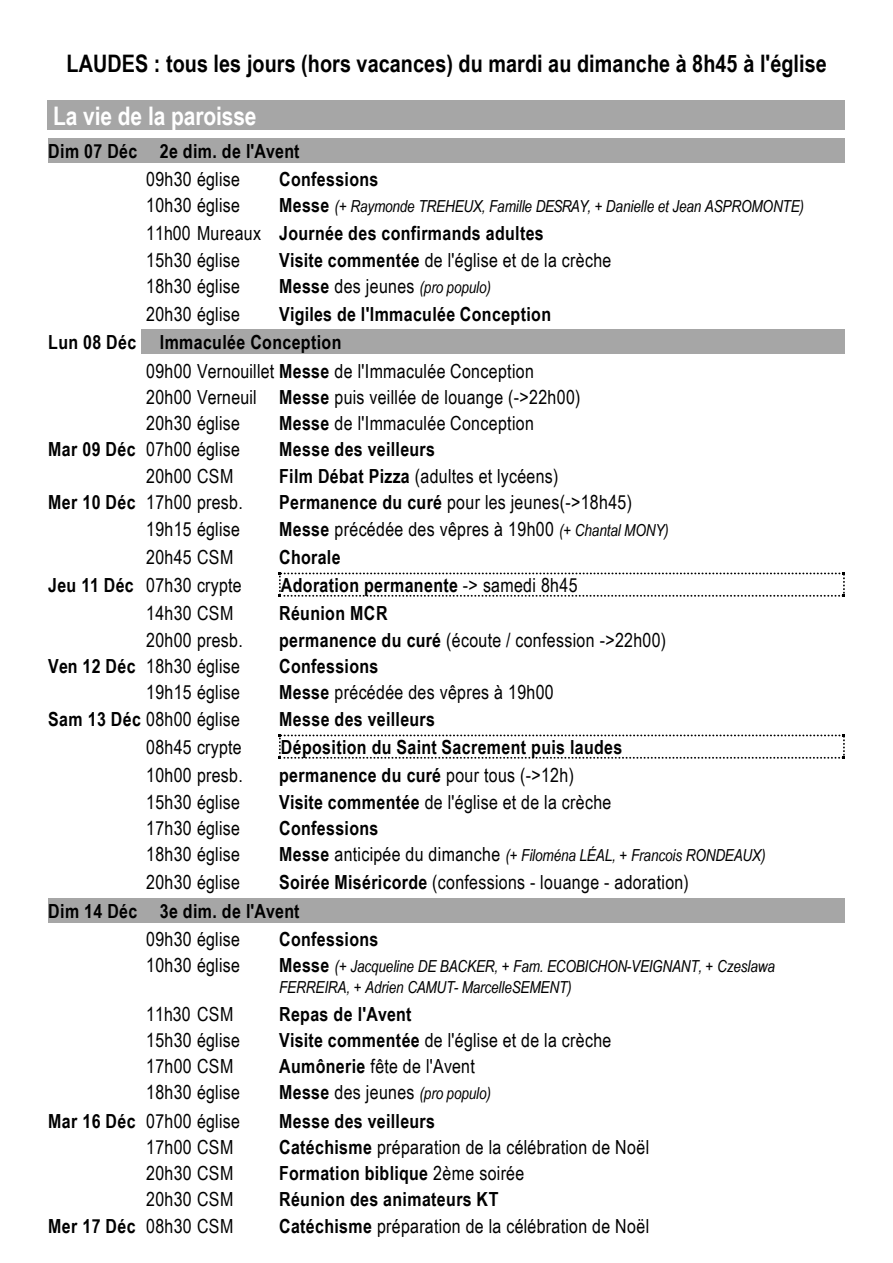
<style>
.page{position:relative;width:893px;height:1263px;background:#fff}
.page>*{position:absolute;margin:0;border:0;box-sizing:border-box;transform-origin:0 0}
.t1{font:700 25.5px "Arial Narrow";letter-spacing:-.005em;color:#fff}
.t2{font:700 24.15px "Arial Narrow";letter-spacing:.005em;color:#000}
.t3{font:19.5px/26.2px "Arial Narrow";letter-spacing:.015em;color:#000}
.t4{font:700 19.5px/26.7px "Arial Narrow";letter-spacing:.02em;color:#000}
.t5{font:italic 16.5px/20.1px "Arial Narrow";letter-spacing:-.01em;color:#000}
.s1{font-weight:700;font-style:normal;font-size:19.5px}
.s2{font-weight:400}
.s3{font-weight:700}
.s4{font-style:normal;font-size:19.5px}
.s5{font-style:italic;font-size:16.5px}
</style>
<div class="page">
<div style="left:48px;top:100px;width:797px;height:30px;background:#a6a6a6"></div>
<div style="left:48px;top:138px;width:93px;height:24px;background:#a6a6a6"></div>
<div style="left:141px;top:138px;width:704px;height:24px;background:#a6a6a6"></div>
<div style="left:141px;top:330px;width:704px;height:24px;background:#a6a6a6"></div>
<svg style="left:279px;top:572px;width:566px;height:25px"></svg>
<svg style="left:279px;top:734px;width:566px;height:25px"></svg>
<div style="left:48px;top:898px;width:93px;height:25px;background:#a6a6a6"></div>
<div style="left:141px;top:898px;width:704px;height:25px;background:#a6a6a6"></div>
<p class="t2" style="left:67px;top:54px;width:761px">LAUDES : tous les jours (hors vacances) du mardi au dimanche à 8h45 à l'église</p>
<h1 class="t1" style="left:53px;top:106px;width:205px">La vie de la paroisse</h1>
<p class="t4" style="left:48px;top:139px;width:253px">Dim 07 Déc 2e dim. de l'Avent</p>
<p class="t3" style="left:146px;top:168px;width:95px">09h30 église</p>
<p class="t4" style="left:279px;top:167px;width:101px">Confessions</p>
<p class="t3" style="left:146px;top:194px;width:95px">10h30 église</p>
<p class="t5" style="left:279px;top:198px;width:526px"><span class="s1">Messe</span> (+ Raymonde TREHEUX, Famille DESRAY, + Danielle et Jean ASPROMONTE)</p>
<p class="t4" style="left:146px;top:222px;width:399px"><span class="s2">11h00 Mureaux</span> Journée des confirmands adultes<br><span class="s2">15h30 église</span></p>
<p class="t3" style="left:279px;top:249px;width:334px"><span class="s3">Visite commentée</span> de l'église et de la crèche</p>
<p class="t3" style="left:146px;top:275px;width:95px">18h30 église</p>
<p class="t5" style="left:279px;top:279px;width:213px"><span class="s1">Messe</span> <span class="s4">des jeunes</span> (pro populo)</p>
<p class="t3" style="left:146px;top:303px;width:95px">20h30 église</p>
<p class="t4" style="left:279px;top:302px;width:273px">Vigiles de l'Immaculée Conception</p>
<p class="t4" style="left:48px;top:331px;width:295px">Lun 08 Déc Immaculée Conception</p>
<p class="t3" style="left:146px;top:359px;width:389px">09h00 Vernouillet <span class="s3">Messe</span> de l'Immaculée Conception</p>
<p class="t3" style="left:146px;top:386px;width:436px">20h00 Verneuil <span class="s3">Messe</span> puis veillée de louange (-&gt;22h00)<br>20h30 église</p>
<p class="t3" style="left:279px;top:412px;width:256px"><span class="s3">Messe</span> de l'Immaculée Conception</p>
<p class="t3" style="left:48px;top:438px;width:193px"><span class="s3">Mar 09 Déc</span> 07h00 église</p>
<p class="t4" style="left:279px;top:438px;width:157px">Messe des veilleurs</p>
<p class="t3" style="left:146px;top:465px;width:89px">20h00 CSM</p>
<p class="t3" style="left:279px;top:465px;width:281px"><span class="s3">Film Débat Pizza</span> (adultes et lycéens)</p>
<p class="t3" style="left:48px;top:491px;width:196px"><span class="s3">Mer 10 Déc</span> 17h00 presb.</p>
<p class="t3" style="left:279px;top:491px;width:354px"><span class="s3">Permanence du curé</span> pour les jeunes(-&gt;18h45)</p>
<p class="t3" style="left:146px;top:518px;width:95px">19h15 église</p>
<p class="t3" style="left:279px;top:518px;width:391px"><span class="s3">Messe</span> précédée des vêpres à 19h00 <span class="s5">(+ Chantal MONY)</span></p>
<p class="t3" style="left:146px;top:546px;width:89px">20h45 CSM</p>
<p class="t4" style="left:279px;top:545px;width:63px">Chorale</p>
<p class="t3" style="left:48px;top:574px;width:195px"><span class="s3">Jeu 11 Déc</span> 07h30 crypte</p>
<p class="t4" style="left:281px;top:574px;width:298px">Adoration permanente <span class="s2">-&gt; samedi 8h45</span></p>
<p class="t3" style="left:146px;top:602px;width:89px">14h30 CSM</p>
<p class="t4" style="left:279px;top:602px;width:110px">Réunion MCR</p>
<p class="t3" style="left:146px;top:628px;width:98px">20h00 presb.</p>
<p class="t3" style="left:279px;top:628px;width:388px"><span class="s3">permanence du curé</span> (écoute / confession -&gt;22h00)</p>
<p class="t3" style="left:48px;top:655px;width:193px"><span class="s3">Ven 12 Déc</span> 18h30 église</p>
<p class="t4" style="left:279px;top:655px;width:101px">Confessions</p>
<p class="t3" style="left:146px;top:681px;width:95px">19h15 église</p>
<p class="t3" style="left:279px;top:681px;width:276px"><span class="s3">Messe</span> précédée des vêpres à 19h00</p>
<p class="t3" style="left:48px;top:708px;width:193px"><span class="s3">Sam 13 Déc</span> 08h00 église</p>
<p class="t4" style="left:279px;top:707px;width:157px">Messe des veilleurs</p>
<p class="t3" style="left:146px;top:736px;width:97px">08h45 crypte</p>
<p class="t4" style="left:281px;top:736px;width:343px">Déposition du Saint Sacrement puis laudes</p>
<p class="t3" style="left:146px;top:764px;width:98px">10h00 presb.</p>
<p class="t4" style="left:279px;top:764px;width:296px">permanence du curé <span class="s2">pour tous (-&gt;12h)</span></p>
<p class="t3" style="left:146px;top:790px;width:95px">15h30 église</p>
<p class="t3" style="left:279px;top:790px;width:334px"><span class="s3">Visite commentée</span> de l'église et de la crèche</p>
<p class="t3" style="left:146px;top:817px;width:95px">17h30 église</p>
<p class="t4" style="left:279px;top:817px;width:101px">Confessions</p>
<p class="t3" style="left:146px;top:843px;width:95px">18h30 église</p>
<p class="t5" style="left:279px;top:847px;width:488px"><span class="s1">Messe</span> <span class="s4">anticipée du dimanche</span> (+ Filoména LÉAL, + Francois RONDEAUX)</p>
<p class="t3" style="left:146px;top:871px;width:95px">20h30 église</p>
<p class="t4" style="left:48px;top:870px;width:642px;line-height:28.5px;text-indent:231px">Soirée Miséricorde <span class="s2">(confessions - louange - adoration)<br></span>Dim 14 Déc 3e dim. de l'Avent</p>
<p class="t3" style="left:146px;top:928px;width:95px">09h30 église</p>
<p class="t4" style="left:279px;top:928px;width:101px">Confessions</p>
<p class="t3" style="left:146px;top:954px;width:95px">10h30 église</p>
<p class="t5" style="left:279px;top:958px;width:497px"><span class="s1">Messe</span> (+ Jacqueline DE BACKER, + Fam. ECOBICHON-VEIGNANT, + Czeslawa<br>FERREIRA, + Adrien CAMUT- MarcelleSEMENT)</p>
<p class="t3" style="left:146px;top:1002px;width:89px">11h30 CSM</p>
<p class="t4" style="left:279px;top:1002px;width:134px">Repas de l'Avent</p>
<p class="t3" style="left:146px;top:1029px;width:95px">15h30 église</p>
<p class="t3" style="left:279px;top:1029px;width:334px"><span class="s3">Visite commentée</span> de l'église et de la crèche</p>
<p class="t3" style="left:146px;top:1055px;width:89px">17h00 CSM</p>
<p class="t3" style="left:279px;top:1055px;width:197px"><span class="s3">Aumônerie</span> fête de l'Avent</p>
<p class="t3" style="left:146px;top:1081px;width:95px">18h30 église</p>
<p class="t5" style="left:279px;top:1085px;width:213px"><span class="s1">Messe</span> <span class="s4">des jeunes</span> (pro populo)</p>
<p class="t3" style="left:48px;top:1109px;width:193px"><span class="s3">Mar 16 Déc</span> 07h00 église</p>
<p class="t4" style="left:279px;top:1109px;width:157px">Messe des veilleurs</p>
<p class="t3" style="left:146px;top:1136px;width:89px">17h00 CSM</p>
<p class="t3" style="left:279px;top:1136px;width:372px"><span class="s3">Catéchisme</span> préparation de la célébration de Noël</p>
<p class="t3" style="left:146px;top:1162px;width:89px">20h30 CSM</p>
<p class="t4" style="left:279px;top:1162px;width:247px">Formation biblique <span class="s2">2ème soirée</span></p>
<p class="t3" style="left:146px;top:1188px;width:89px">20h30 CSM</p>
<p class="t4" style="left:279px;top:1188px;width:221px">Réunion des animateurs KT</p>
<p class="t4" style="left:48px;top:1215px;width:186px">Mer 17 Déc <span class="s2">08h30 CSM</span></p>
<p class="t3" style="left:279px;top:1215px;width:372px"><span class="s3">Catéchisme</span> préparation de la célébration de Noël</p>
</div>
